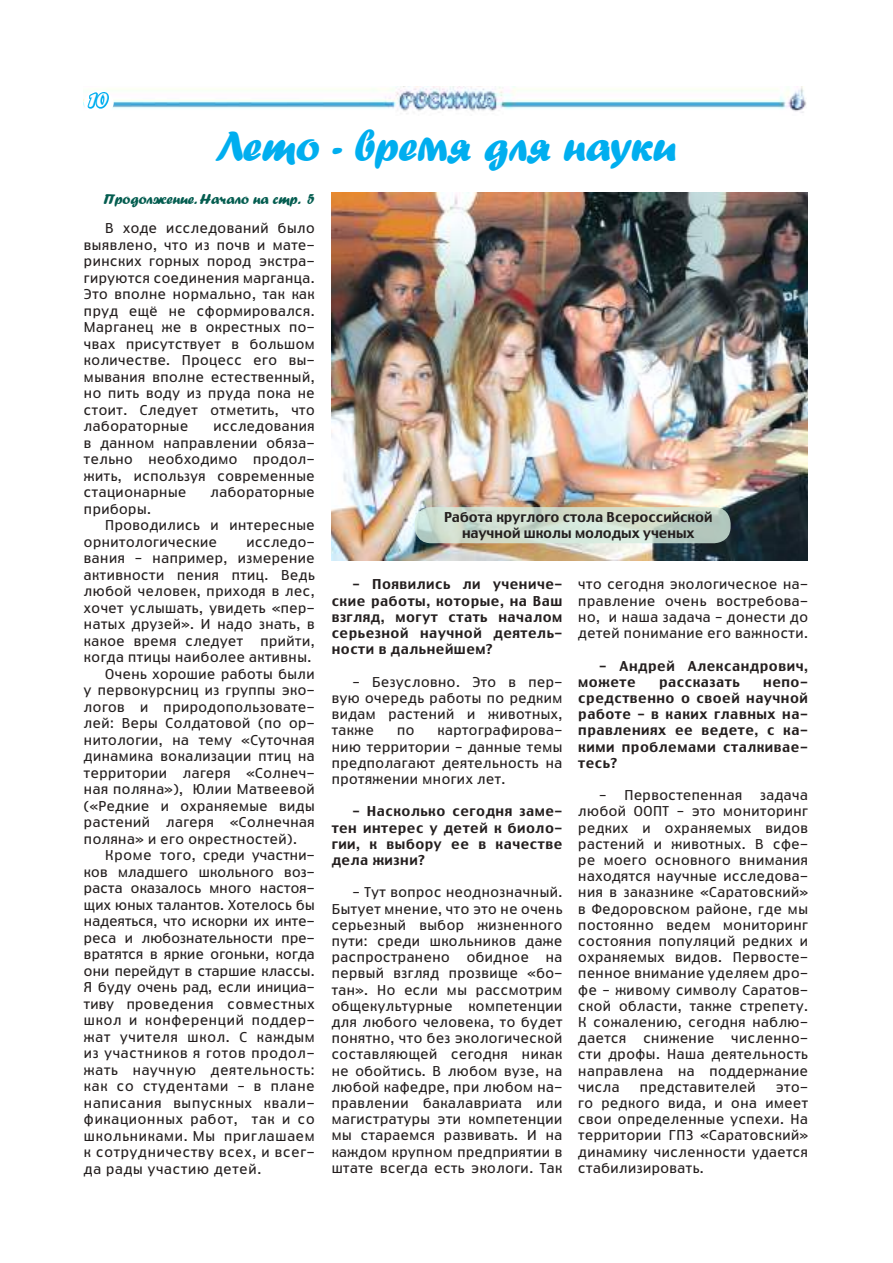
<style>
.page{position:relative;width:893px;height:1263px;background:#fff}
.page>*{position:absolute;margin:0;border:0;box-sizing:border-box;transform-origin:0 0}
.t1{font:45px "Forte VR";color:#00aeef}
.t2{font:21px "Forte VR";color:#fff}
.t3{font:15px "Forte VR";color:#045d50}
.t4{font:13.5px/16.2px "Truth CYR";letter-spacing:.04em;color:#241f1f;text-align:justify}
.t5{font:500 13.5px/16.2px "Truth CYR";letter-spacing:.04em;color:#241f1f;text-align:justify}
.t6{font:13.5px "Truth CYR";letter-spacing:.06em;color:#241f1f}
.t7{font:13.5px "Truth CYR";letter-spacing:.02em;color:#241f1f}
.t8{font:500 13.5px/16.2px "Truth CYR";color:#241f1f;text-align:center}
</style>
<div class="page">
<img style="left:84px;top:86px;width:723px;height:27px">
<div style="left:84px;top:90px;width:30px;height:25px;background:#fff;border-radius:50%"></div>
<svg style="left:85px;top:86px;width:26px;height:27px"></svg>
<img style="left:332px;top:193px;width:476px;height:368px">
<svg style="left:415px;top:507px;width:316px;height:36px;background:#cbdbcd"></svg>
<h2 class="t2" style="left:89px;top:86px;width:21px">10</h2>
<h1 class="t1" style="left:215px;top:114px;width:463px">Лето - время для науки</h1>
<p class="t3" style="left:104px;top:188px;width:212px">Продолжение. Начало на стр. 5</p>
<p class="t4" style="left:84px;top:220px;width:232px;text-indent:21px">В ходе исследований было выявлено, что из почв и мате&shy;ринских горных пород экстра&shy;гируются соединения марганца.<br>Это вполне нормально, так как пруд ещё не сформировался.<br>Марганец же в окрестных по&shy;чвах присутствует в большом количестве. Процесс его вы&shy;мывания вполне естественный, но пить воду из пруда пока не стоит. Следует отметить, что лабораторные</p>
<p class="t4" style="left:84px;top:418px;width:232px;text-indent:129px">исследования в данном направлении обяза&shy;тельно необходимо продол&shy;жить, используя современные стационарные</p>
<p class="t4" style="left:211px;top:484px;width:106px">лабораторные</p>
<p class="t4" style="left:84px;top:501px;width:69px">приборы.</p>
<p class="t4" style="left:105px;top:517px;width:211px">Проводились и интересные</p>
<p class="t4" style="left:84px;top:534px;width:135px">орнитологические</p>
<p class="t4" style="left:84px;top:534px;width:232px;text-indent:162px">исследо&shy;вания – например, измерение активности пения птиц. Ведь любой человек, приходя в лес, хочет услышать, увидеть «пер&shy;натых друзей». И надо знать, в какое время следует</p>
<p class="t4" style="left:260px;top:633px;width:56px">прийти,</p>
<p class="t4" style="left:84px;top:649px;width:229px">когда птицы наиболее активны.</p>
<p class="t4" style="left:105px;top:666px;width:211px">Очень хорошие работы были</p>
<p class="t4" style="left:84px;top:682px;width:232px">у первокурсниц из группы эко-</p>
<p class="t4" style="left:84px;top:699px;width:232px">логов и природопользовате-</p>
<p class="t4" style="left:84px;top:715px;width:232px">лей: Веры Солдатовой (по ор-</p>
<p class="t4" style="left:84px;top:732px;width:232px">нитологии, на тему «Суточная</p>
<p class="t4" style="left:84px;top:748px;width:232px">динамика вокализации птиц на</p>
<p class="t4" style="left:84px;top:765px;width:232px">территории лагеря «Солнеч-</p>
<p class="t4" style="left:84px;top:781px;width:232px">ная поляна»), Юлии Матвеевой</p>
<p class="t4" style="left:84px;top:798px;width:232px">(«Редкие и охраняемые виды</p>
<p class="t4" style="left:84px;top:814px;width:232px">растений лагеря «Солнечная</p>
<p class="t4" style="left:84px;top:831px;width:214px">поляна» и его окрестностей).</p>
<p class="t7" style="left:105px;top:847px;width:211px">Кроме того, среди участни-</p>
<p class="t7" style="left:84px;top:864px;width:232px">ков младшего школьного воз-</p>
<p class="t7" style="left:84px;top:880px;width:232px">раста оказалось много настоя-</p>
<p class="t7" style="left:84px;top:897px;width:232px">щих юных талантов. Хотелось бы</p>
<p class="t7" style="left:84px;top:913px;width:232px">надеяться, что искорки их инте-</p>
<p class="t7" style="left:84px;top:930px;width:232px">реса и любознательности пре-</p>
<p class="t7" style="left:84px;top:946px;width:232px">вратятся в яркие огоньки, когда</p>
<p class="t7" style="left:84px;top:963px;width:232px">они перейдут в старшие классы.</p>
<p class="t7" style="left:84px;top:979px;width:232px">Я буду очень рад, если инициа-</p>
<p class="t6" style="left:84px;top:996px;width:232px">тиву проведения совместных</p>
<p class="t6" style="left:84px;top:1012px;width:232px">школ и конференций поддер-</p>
<p class="t6" style="left:84px;top:1029px;width:232px">жат учителя школ. С каждым</p>
<p class="t6" style="left:84px;top:1045px;width:232px">из участников я готов продол-</p>
<p class="t6" style="left:84px;top:1062px;width:232px">жать научную деятельность:</p>
<p class="t6" style="left:84px;top:1078px;width:232px">как со студентами – в плане</p>
<p class="t6" style="left:84px;top:1095px;width:232px">написания выпускных квали-</p>
<p class="t6" style="left:84px;top:1111px;width:232px">фикационных работ, так и со</p>
<p class="t6" style="left:84px;top:1128px;width:232px">школьниками. Мы приглашаем</p>
<p class="t6" style="left:84px;top:1144px;width:232px">к сотрудничеству всех, и всег-</p>
<p class="t6" style="left:84px;top:1161px;width:179px">да рады участию детей.</p>
<p class="t8" style="left:444px;top:509px;width:270px">Работа круглого стола Всероссийской научной школы молодых ученых</p>
<p class="t5" style="left:332px;top:576px;width:232px;text-indent:21px">– Появились ли учениче&shy;ские работы, которые, на Ваш взгляд, могут стать началом серьезной научной деятель&shy;ности в дальнейшем?</p>
<p class="t4" style="left:332px;top:674px;width:232px;text-indent:21px">– Безусловно. Это в пер&shy;вую очередь работы по редким видам растений и животных, также</p>
<p class="t4" style="left:332px;top:722px;width:232px;text-indent:106px">картографирова&shy;нию территории – данные темы предполагают деятельность на протяжении многих лет.</p>
<p class="t5" style="left:332px;top:803px;width:232px;text-indent:21px">– Насколько сегодня заме&shy;тен интерес у детей к биоло&shy;гии, к выбору ее в качестве дела жизни?</p>
<p class="t4" style="left:332px;top:884px;width:232px;text-indent:21px">– Тут вопрос неоднозначный.<br>Бытует мнение, что это не очень серьезный выбор жизненного пути: среди школьников даже распространено</p>
<p class="t4" style="left:397px;top:722px;width:19px">по</p>
<p class="t4" style="left:467px;top:949px;width:64px">обидное</p>
<p class="t4" style="left:332px;top:949px;width:232px;text-indent:214px">на первый взгляд прозвище «бо&shy;тан». Но если мы рассмотрим общекультурные компетенции для любого человека, то будет понятно, что без экологической составляющей сегодня никак не обойтись. В любом вузе, на любой кафедре, при любом на&shy;правлении бакалавриата или магистратуры эти компетенции мы стараемся развивать. И на каждом крупном предприятии в штате всегда есть экологи. Так</p>
<p class="t4" style="left:578px;top:576px;width:231px">что сегодня экологическое на&shy;правление очень востребова&shy;но, и наша задача – донести до детей понимание его важности.</p>
<p class="t5" style="left:578px;top:657px;width:231px;text-indent:21px">– Андрей Александрович, можете</p>
<p class="t5" style="left:578px;top:674px;width:231px;text-indent:185px">непо&shy;средственно о своей научной работе – в каких главных на&shy;правлениях ее ведете, с ка&shy;кими проблемами сталкивае&shy;тесь?</p>
<p class="t4" style="left:600px;top:787px;width:144px">– Первостепенная</p>
<p class="t5" style="left:659px;top:674px;width:82px">рассказать</p>
<p class="t4" style="left:578px;top:787px;width:231px;text-indent:182px">задача любой ООПТ – это мониторинг редких и охраняемых видов растений и животных. В сфе&shy;ре моего основного внимания находятся научные исследова&shy;ния в заказнике «Саратовский» в Федоровском районе, где мы постоянно ведем мониторинг состояния популяций редких и охраняемых видов. Первосте&shy;пенное внимание уделяем дро&shy;фе – живому символу Саратов&shy;ской области, также стрепету.<br>К сожалению, сегодня наблю&shy;дается</p>
<p class="t4" style="left:578px;top:1030px;width:231px;text-indent:153px">численно&shy;сти дрофы. Наша деятельность направлена на поддержание числа</p>
<p class="t4" style="left:643px;top:1030px;width:72px">снижение</p>
<p class="t4" style="left:640px;top:1079px;width:118px">представителей</p>
<p class="t4" style="left:578px;top:1079px;width:231px;text-indent:197px">это&shy;го редкого вида, и она имеет свои определенные успехи. На территории ГПЗ «Саратовский» динамику численности удается стабилизировать.</p>
</div>
